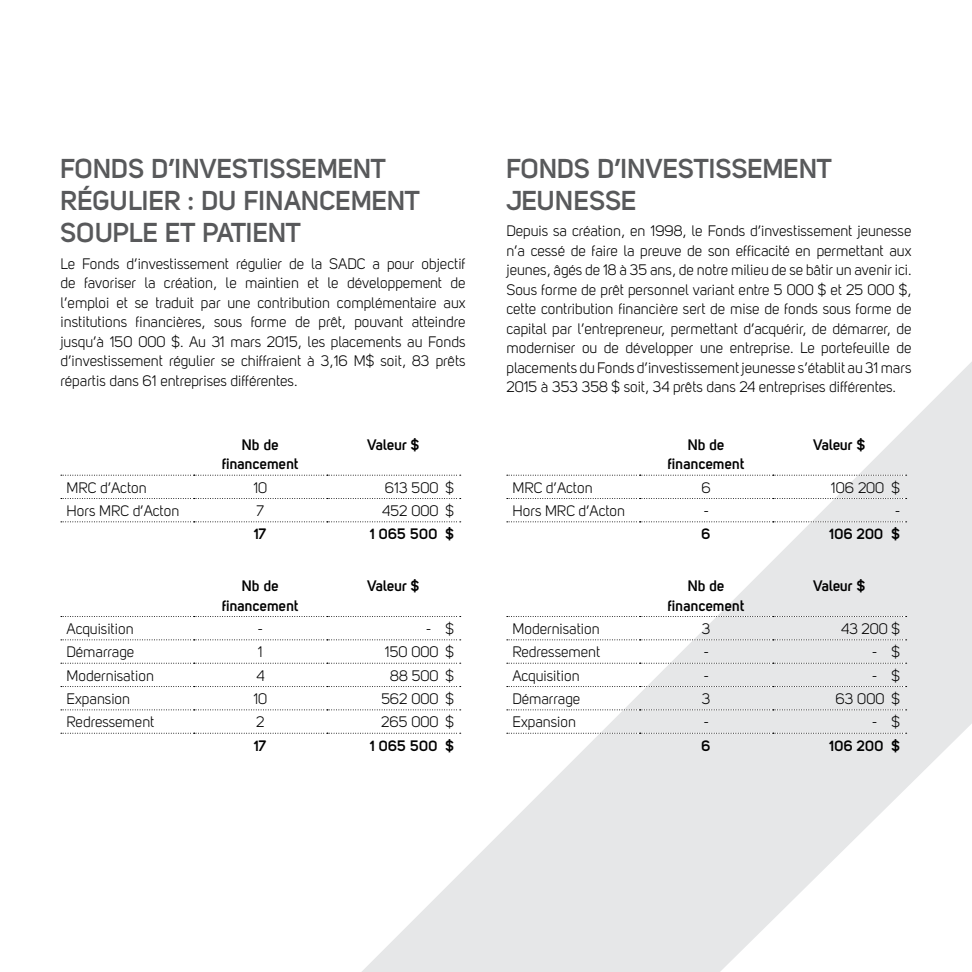
<style>
.page{position:relative;width:972px;height:972px;background:#fff}
.page>*{position:absolute;margin:0;border:0;box-sizing:border-box;transform-origin:0 0}
.t1{font:700 27px/32.4px "Uni Sans Semi";color:#58595b}
.t2{font:15px/19.5px "Uni Sans Book";color:#000;text-align:justify}
.t3{font:700 15px/19.5px "Uni Sans Semi";color:#000;text-align:center}
</style>
<div class="page">
<svg style="left:362px;top:362px;width:610px;height:610px"></svg>
<svg style="left:720px;top:723px;width:252px;height:249px"></svg>
<svg style="left:61px;top:475px;width:400px;height:1px"></svg>
<svg style="left:61px;top:498px;width:400px;height:1px"></svg>
<svg style="left:61px;top:521px;width:400px;height:1px"></svg>
<svg style="left:507px;top:475px;width:400px;height:1px"></svg>
<svg style="left:507px;top:498px;width:400px;height:1px"></svg>
<svg style="left:507px;top:521px;width:400px;height:1px"></svg>
<svg style="left:61px;top:616px;width:400px;height:1px"></svg>
<svg style="left:61px;top:639px;width:400px;height:1px"></svg>
<svg style="left:61px;top:663px;width:400px;height:1px"></svg>
<svg style="left:61px;top:686px;width:400px;height:1px"></svg>
<svg style="left:61px;top:710px;width:400px;height:1px"></svg>
<svg style="left:61px;top:733px;width:400px;height:1px"></svg>
<svg style="left:507px;top:616px;width:400px;height:1px"></svg>
<svg style="left:507px;top:639px;width:400px;height:1px"></svg>
<svg style="left:507px;top:663px;width:400px;height:1px"></svg>
<svg style="left:507px;top:686px;width:400px;height:1px"></svg>
<svg style="left:507px;top:710px;width:400px;height:1px"></svg>
<svg style="left:507px;top:733px;width:400px;height:1px"></svg>
<h1 class="t1" style="left:61px;top:151px;width:361px">FONDS D’INVESTISSEMENT<br>RÉGULIER : DU FINANCEMENT<br>SOUPLE ET PATIENT</h1>
<p class="t2" style="left:61px;top:254px;width:406px">Le Fonds d’investissement régulier de la SADC a pour objectif de favoriser la création, le maintien et le développement de l’emploi et se traduit par une contribution complémentaire aux institutions financières, sous forme de prêt, pouvant atteindre jusqu’à 150 000 $. Au 31 mars 2015, les placements au Fonds d’investissement régulier se chiffraient à 3,16 M$ soit, 83 prêts répartis dans 61 entreprises différentes.</p>
<p class="t3" style="left:222px;top:434px;width:78px">Nb de financement</p>
<p class="t3" style="left:368px;top:434px;width:53px">Valeur $</p>
<p class="t2" style="left:67px;top:478px;width:82px">MRC d’Acton</p>
<p class="t2" style="left:253px;top:478px;width:15px">10</p>
<p class="t2" style="left:385px;top:478px;width:71px">613 500 $</p>
<p class="t2" style="left:67px;top:501px;width:114px">Hors MRC d’Acton</p>
<p class="t2" style="left:257px;top:501px;width:9px">7</p>
<p class="t2" style="left:382px;top:501px;width:74px">452 000 $</p>
<p class="t3" style="left:254px;top:524px;width:14px">17</p>
<p class="t3" style="left:370px;top:524px;width:86px">1 065 500 $</p>
<p class="t3" style="left:222px;top:576px;width:78px">Nb de financement</p>
<p class="t3" style="left:368px;top:576px;width:53px">Valeur $</p>
<p class="t2" style="left:67px;top:619px;width:69px">Acquisition</p>
<p class="t2" style="left:258px;top:619px;width:6px">-</p>
<p class="t2" style="left:426px;top:619px;width:29px">- $</p>
<p class="t2" style="left:67px;top:642px;width:69px">Démarrage</p>
<p class="t2" style="left:258px;top:642px;width:6px">1</p>
<p class="t2" style="left:385px;top:642px;width:71px">150 000 $</p>
<p class="t2" style="left:67px;top:666px;width:89px">Modernisation</p>
<p class="t2" style="left:256px;top:666px;width:10px">4</p>
<p class="t2" style="left:390px;top:666px;width:65px">88 500 $</p>
<p class="t2" style="left:67px;top:689px;width:65px">Expansion</p>
<p class="t2" style="left:253px;top:689px;width:15px">10</p>
<p class="t2" style="left:382px;top:689px;width:74px">562 000 $</p>
<p class="t2" style="left:67px;top:712px;width:89px">Redressement</p>
<p class="t2" style="left:256px;top:712px;width:10px">2</p>
<p class="t2" style="left:381px;top:712px;width:74px">265 000 $</p>
<p class="t3" style="left:254px;top:735px;width:14px">17</p>
<p class="t3" style="left:370px;top:735px;width:86px">1 065 500 $</p>
<h1 class="t1" style="left:506px;top:151px;width:327px">FONDS D’INVESTISSEMENT<br>JEUNESSE</h1>
<p class="t2" style="left:506px;top:221px;width:407px">Depuis sa création, en 1998, le Fonds d’investissement jeunesse n’a cessé de faire la preuve de son efficacité en permettant aux jeunes, âgés de 18 à 35 ans, de notre milieu de se bâtir un avenir ici.<br>Sous forme de prêt personnel variant entre 5 000 $ et 25 000 $, cette contribution financière sert de mise de fonds sous forme de capital par l’entrepreneur, permettant d’acquérir, de démarrer, de moderniser ou de développer une entreprise. Le portefeuille de placements du Fonds d’investissement jeunesse s’établit au 31 mars 2015 à 353 358 $ soit, 34 prêts dans 24 entreprises différentes.</p>
<p class="t3" style="left:668px;top:434px;width:78px">Nb de financement</p>
<p class="t3" style="left:813px;top:434px;width:53px">Valeur $</p>
<p class="t2" style="left:512px;top:478px;width:82px">MRC d’Acton</p>
<p class="t2" style="left:702px;top:478px;width:11px">6</p>
<p class="t2" style="left:831px;top:478px;width:71px">106 200 $</p>
<p class="t2" style="left:512px;top:501px;width:114px">Hors MRC d’Acton</p>
<p class="t2" style="left:704px;top:501px;width:6px">-</p>
<p class="t2" style="left:895px;top:501px;width:6px">-</p>
<p class="t3" style="left:702px;top:524px;width:11px">6</p>
<p class="t3" style="left:830px;top:524px;width:72px">106 200 $</p>
<p class="t3" style="left:668px;top:576px;width:78px">Nb de financement</p>
<p class="t3" style="left:813px;top:576px;width:53px">Valeur $</p>
<p class="t2" style="left:512px;top:619px;width:89px">Modernisation</p>
<p class="t2" style="left:702px;top:619px;width:10px">3</p>
<p class="t2" style="left:841px;top:619px;width:60px">43 200 $</p>
<p class="t2" style="left:512px;top:642px;width:89px">Redressement</p>
<p class="t2" style="left:704px;top:642px;width:6px">-</p>
<p class="t2" style="left:872px;top:642px;width:29px">- $</p>
<p class="t2" style="left:512px;top:666px;width:69px">Acquisition</p>
<p class="t2" style="left:704px;top:666px;width:6px">-</p>
<p class="t2" style="left:872px;top:666px;width:29px">- $</p>
<p class="t2" style="left:512px;top:689px;width:69px">Démarrage</p>
<p class="t2" style="left:702px;top:689px;width:10px">3</p>
<p class="t2" style="left:835px;top:689px;width:66px">63 000 $</p>
<p class="t2" style="left:512px;top:712px;width:65px">Expansion</p>
<p class="t2" style="left:704px;top:712px;width:6px">-</p>
<p class="t2" style="left:872px;top:712px;width:29px">- $</p>
<p class="t3" style="left:702px;top:735px;width:11px">6</p>
<p class="t3" style="left:830px;top:735px;width:72px">106 200 $</p>
</div>
